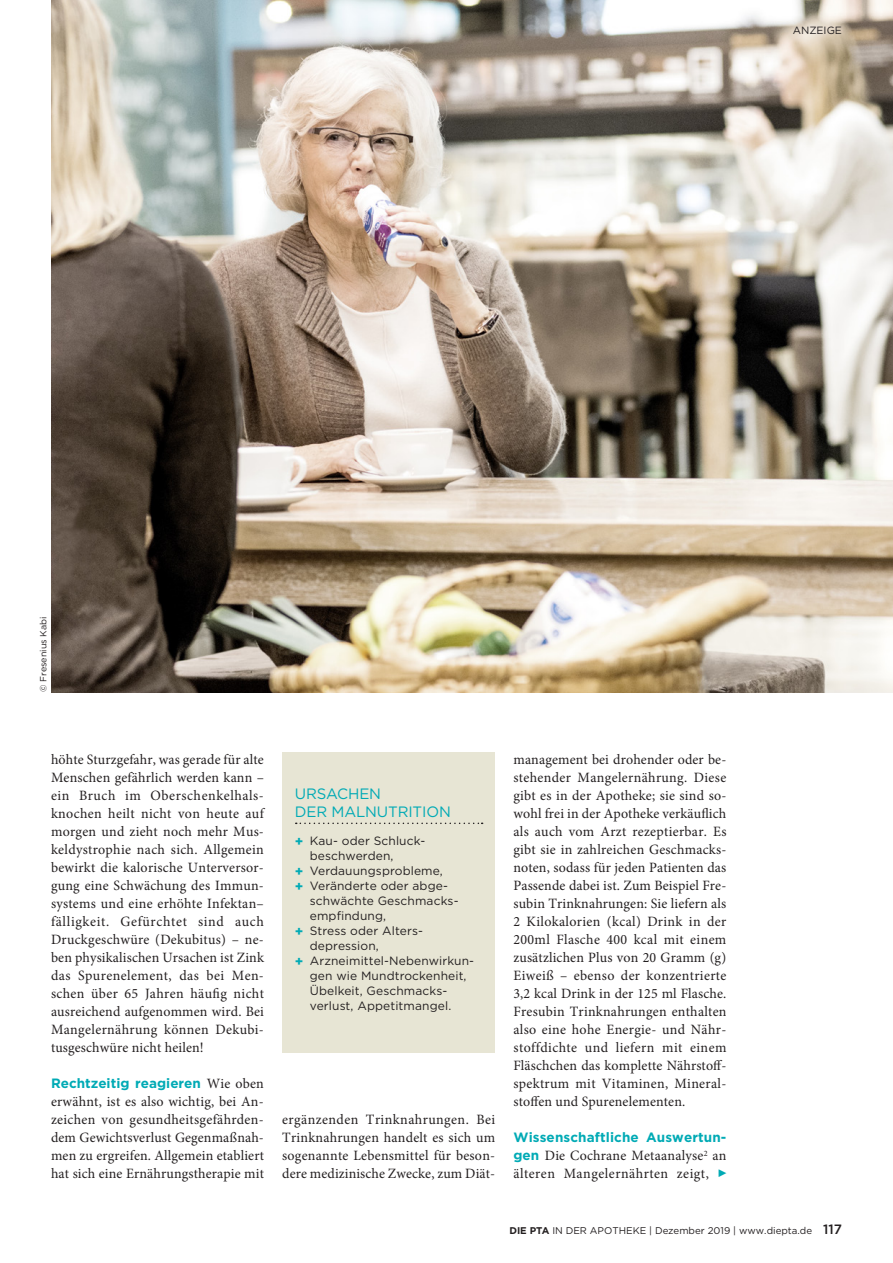
<style>
.page{position:relative;width:893px;height:1263px;background:#fff}
.page>*{position:absolute;margin:0;border:0;box-sizing:border-box;transform-origin:0 0}
.t1{font:15px/18px "Gotham";letter-spacing:-.01em;color:#00aab5}
.t2{font:14.25px/18px "Minion Pro";letter-spacing:.02em;color:#231f20;text-align:justify}
.t3{font:700 13.5px "Gotham";letter-spacing:.01em;color:#00aab5}
.t4{font:12px "Gotham";letter-spacing:.01em;color:#231f20}
.t5{font:10.5px "Gotham";color:#231f20}
.t6{font:9.75px "Gotham";color:#231f20}
.t7{font:9px "Gotham";color:#231f20}
.s1{font-family:"Minion Pro";font-weight:400;font-size:14.25px;color:#231f20}
.s2{font-weight:700;font-size:13.5px;color:#00aab5}
.s3{font-family:"Gotham";font-weight:700;font-size:13.5px;color:#00aab5}
.s4{font-weight:700}
.s5{font-weight:500;font-size:13.5px}
</style>
<div class="page">
<img style="left:51px;top:0;width:842px;height:692px">
<div style="left:282px;top:752px;width:213px;height:300px;background:#e7e5d4"></div>
<svg style="left:296px;top:822px;width:187px;height:2px"></svg>
<p class="t5" style="left:793px;top:23px;width:51px">ANZEIGE</p>
<p class="t7" style="left:37px;top:692px;width:77px;rotate:-90deg">© Fresenius Kabi</p>
<p class="t2" style="left:51px;top:751px;width:214px;text-align:left">höhte Sturzgefahr, was gerade für alte Menschen gefährlich werden kann – ein Bruch im Oberschenkelhals&shy;knochen heilt nicht von heute auf morgen und zieht noch mehr Mus&shy;keldystrophie nach sich. Allgemein bewirkt die kalorische Unterversor&shy;gung eine Schwächung des Immun&shy;systems und eine erhöhte Infektan– fälligkeit. Gefürchtet sind auch Druckgeschwüre (Dekubitus) – ne&shy;ben physikalischen Ursachen ist Zink das Spurenelement, das bei Men&shy;schen über 65 Jahren häufig nicht ausreichend aufgenommen wird. Bei Mangelernährung können Dekubi&shy;tusgeschwüre nicht heilen!</p>
<p class="t3" style="left:51px;top:1074px;width:214px">Rechtzeitig reagieren <span class="s1">Wie oben</span></p>
<p class="t2" style="left:51px;top:1093px;width:214px">erwähnt, ist es also wichtig, bei An&shy;zeichen von gesundheitsgefährden&shy;dem Gewichtsverlust Gegenmaßnah&shy;men zu ergreifen. Allgemein etabliert hat sich eine Ernährungstherapie mit</p>
<p class="t1" style="left:295px;top:785px;width:157px">URSACHEN<br>DER MALNUTRITION</p>
<p class="t4" style="left:295px;top:833px;width:132px"><span class="s2">+</span> Kau- oder Schluck-</p>
<p class="t4" style="left:310px;top:848px;width:85px">beschwerden,</p>
<p class="t4" style="left:295px;top:863px;width:149px"><span class="s2">+</span> Verdauungsprobleme,</p>
<p class="t4" style="left:295px;top:878px;width:154px"><span class="s2">+</span> Veränderte oder abge-</p>
<p class="t4" style="left:310px;top:893px;width:150px">schwächte Geschmacks-</p>
<p class="t4" style="left:310px;top:908px;width:78px">empfindung,</p>
<p class="t4" style="left:295px;top:923px;width:130px"><span class="s2">+</span> Stress oder Alters-</p>
<p class="t4" style="left:310px;top:938px;width:71px">depression,</p>
<p class="t4" style="left:295px;top:953px;width:181px"><span class="s2">+</span> Arzneimittel-Nebenwirkun-</p>
<p class="t4" style="left:310px;top:968px;width:158px">gen wie Mundtrockenheit,</p>
<p class="t4" style="left:310px;top:983px;width:139px">Übelkeit, Geschmacks-</p>
<p class="t4" style="left:310px;top:998px;width:143px">verlust, Appetitmangel.</p>
<p class="t2" style="left:282px;top:1111px;width:215px">ergänzenden Trinknahrungen. Bei Trinknahrungen handelt es sich um sogenannte Lebensmittel für beson&shy;dere medizinische Zwecke, zum Diät-</p>
<p class="t2" style="left:513px;top:751px;width:215px">management bei drohender oder be&shy;stehender Mangelernährung. Diese gibt es in der Apotheke; sie sind so&shy;wohl frei in der Apotheke verkäuflich als auch vom Arzt rezeptierbar. Es gibt sie in zahlreichen Geschmacks&shy;noten, sodass für jeden Patienten das Passende dabei ist. Zum Beispiel Fre&shy;subin Trinknahrungen: Sie liefern als 2 Kilokalorien (kcal) Drink in der 200ml Flasche 400 kcal mit einem zusätzlichen Plus von 20 Gramm (g)<br>Eiweiß – ebenso der konzentrierte 3,2 kcal Drink in der 125 ml Flasche.<br>Fresubin Trinknahrungen enthalten also eine hohe Energie- und Nähr&shy;stoffdichte und liefern mit einem Fläschchen das komplette Nährstoff&shy;spektrum mit Vitaminen, Mineral&shy;stoffen und Spurenelementen.</p>
<p class="t3" style="left:513px;top:1128px;width:214px">Wissenschaftliche Auswertun-</p>
<p class="t2" style="left:513px;top:1147px;width:214px"><span class="s3">gen</span> Die Cochrane Metaanalyse<sup>2</sup> an älteren Mangelernährten zeigt,</p>
<p class="t6" style="left:509px;top:1224px;width:334px"><span class="s4">DIE PTA</span> IN DER APOTHEKE | Dezember 2019 | www.diepta.de <span class="s5">117</span></p>
</div>
